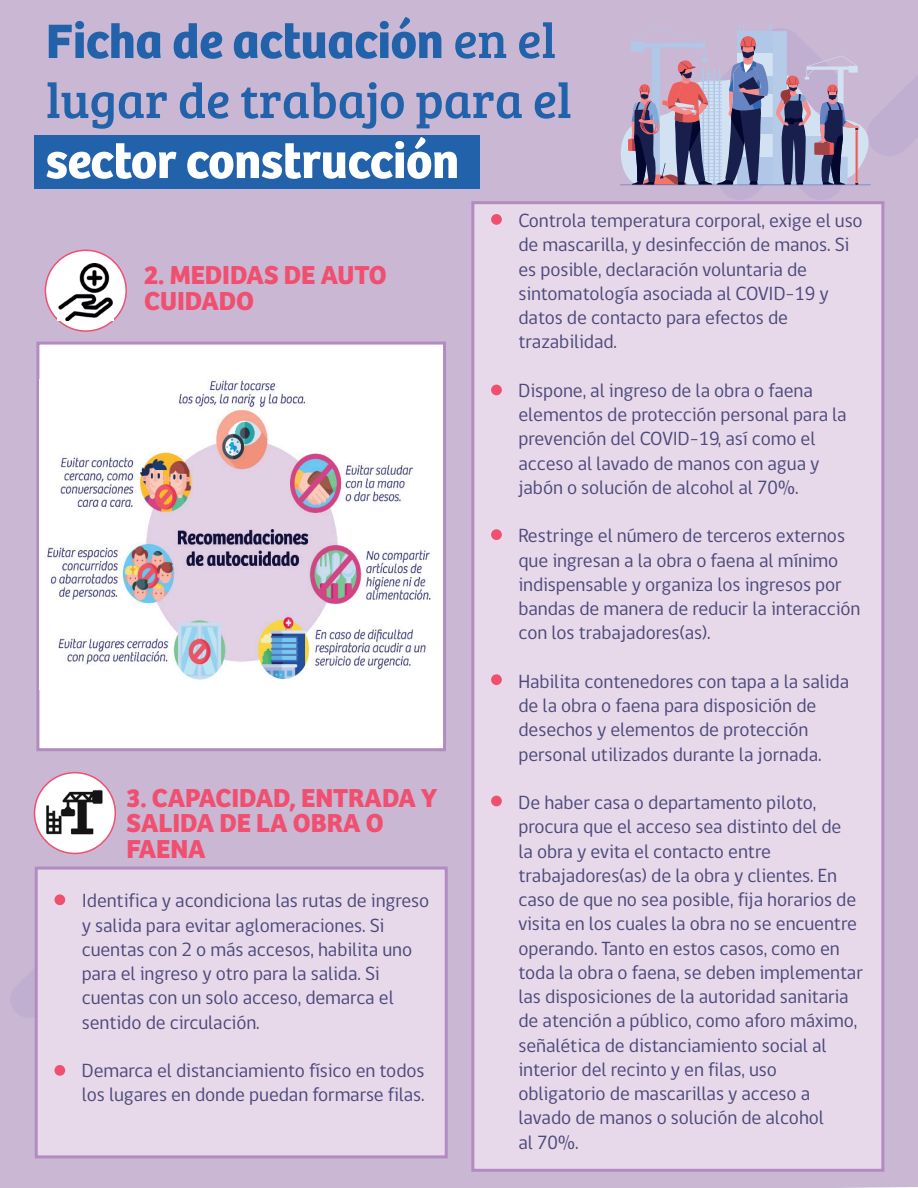
<style>
.page{position:relative;width:918px;height:1188px;background:#c9b7d4}
.page>*{position:absolute;margin:0;border:0;box-sizing:border-box;transform-origin:0 0}
.t1{font:700 50.1px "Bree";letter-spacing:-.005em;color:#2162aa}
.t2{font:50.1px "Bree Serif";letter-spacing:-.005em;color:#2162aa}
.t3{font:700 50.1px "Bree";letter-spacing:-.005em;color:#fff}
.t4{font:700 27px/25.5px "Bree";letter-spacing:-.005em;color:#f04f6f}
.t5{font:19.5px/24.3px "gob CL";letter-spacing:-.005em;color:#4c497b}
.s1{font-family:"Bree Serif";font-weight:400}
</style>
<div class="page">
<div style="left:10px;top:946px;width:25px;height:74px;background:#c8b6d3"></div>
<div style="left:36px;top:342px;width:410px;height:409px;background:#fff;border:3px solid #b28cc0"></div>
<div style="left:471px;top:201px;width:413px;height:971px;background:#e7d9e9;border:3px solid #b28cc0"></div>
<div style="left:491px;top:385px;width:11px;height:10px;background:#f04f6f;border-radius:50%"></div>
<div style="left:491px;top:529px;width:11px;height:11px;background:#f04f6f;border-radius:50%"></div>
<div style="left:491px;top:674px;width:11px;height:11px;background:#f04f6f;border-radius:50%"></div>
<div style="left:491px;top:796px;width:11px;height:10px;background:#f04f6f;border-radius:50%"></div>
<div style="left:491px;top:214px;width:11px;height:11px;background:#f04f6f;border-radius:50%"></div>
<div style="left:45px;top:250px;width:81px;height:81px;background:#fff;border-radius:50%"></div>
<div style="left:45px;top:250px;width:82px;height:82px;border:2px solid #f04f6f;border-radius:50%"></div>
<img style="left:57px;top:264px;width:57px;height:56px">
<div style="left:35px;top:773px;width:80px;height:80px;background:#fff;border-radius:50%"></div>
<div style="left:34px;top:772px;width:82px;height:82px;border:2px solid #f04f6f;border-radius:50%"></div>
<div style="left:35px;top:867px;width:413px;height:291px;background:#e7d9e9;border:3px solid #b28cc0"></div>
<div style="left:54px;top:1065px;width:11px;height:11px;background:#f04f6f;border-radius:50%"></div>
<div style="left:54px;top:894px;width:11px;height:11px;background:#f04f6f;border-radius:50%"></div>
<img style="left:47px;top:380px;width:384px;height:300px">
<div style="left:35px;top:135px;width:445px;height:53px;background:#2162aa"></div>
<img style="left:40px;top:778px;width:72px;height:71px">
<svg style="left:612px;top:24px;width:306px;height:178px"></svg>
<h1 class="t1" style="left:46px;top:11px;width:512px">Ficha de actuación <span class="s1">en el</span></h1>
<h1 class="t2" style="left:46px;top:64px;width:527px">lugar de trabajo para el</h1>
<h1 class="t3" style="left:46px;top:131px;width:415px">sector construcción</h1>
<h2 class="t4" style="left:144px;top:263px;width:244px">2. MEDIDAS DE AUTO<br>CUIDADO</h2>
<h2 class="t4" style="left:127px;top:785px;width:312px">3. CAPACIDAD, ENTRADA Y<br>SALIDA DE LA OBRA O<br>FAENA</h2>
<p class="t5" style="left:82px;top:889px;width:349px">Identifica y acondiciona las rutas de ingreso y salida para evitar aglomeraciones. Si cuentas con 2 o más accesos, habilita uno para el ingreso y otro para la salida. Si cuentas con un solo acceso, demarca el sentido de circulación.</p>
<p class="t5" style="left:82px;top:1059px;width:344px">Demarca el distanciamiento físico en todos los lugares en donde puedan formarse filas.</p>
<p class="t5" style="left:518px;top:209px;width:346px">Controla temperatura corporal, exige el uso de mascarilla, y desinfección de manos. Si es posible, declaración voluntaria de sintomatología asociada al COVID-19 y datos de contacto para efectos de trazabilidad.</p>
<p class="t5" style="left:518px;top:379px;width:330px">Dispone, al ingreso de la obra o faena elementos de protección personal para la prevención del COVID-19, así como el acceso al lavado de manos con agua y jabón o solución de alcohol al 70%.</p>
<p class="t5" style="left:518px;top:524px;width:344px">Restringe el número de terceros externos que ingresan a la obra o faena al mínimo indispensable y organiza los ingresos por bandas de manera de reducir la interacción con los trabajadores(as).</p>
<p class="t5" style="left:518px;top:670px;width:332px">Habilita contenedores con tapa a la salida de la obra o faena para disposición de desechos y elementos de protección personal utilizados durante la jornada.</p>
<p class="t5" style="left:518px;top:791px;width:346px">De haber casa o departamento piloto, procura que el acceso sea distinto del de<br>la obra y evita el contacto entre trabajadores(as) de la obra y clientes. En caso de que no sea posible, fija horarios de visita en los cuales la obra no se encuentre operando. Tanto en estos casos, como en toda la obra o faena, se deben implementar las disposiciones de la autoridad sanitaria de atención a público, como aforo máximo, señalética de distanciamiento social al interior del recinto y en filas, uso obligatorio de mascarillas y acceso a lavado de manos o solución de alcohol<br>al 70%.</p>
</div>
